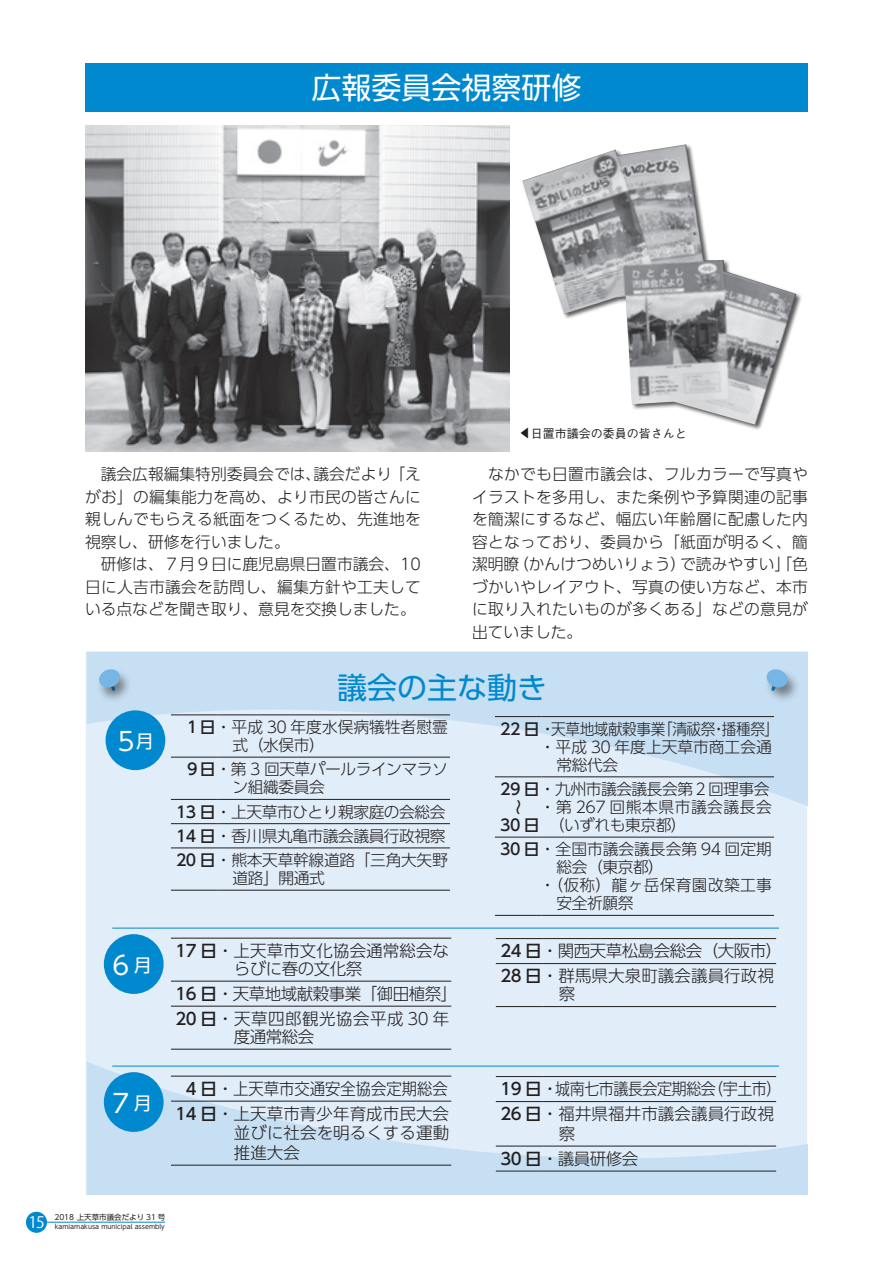
<style>
.page{position:relative;width:893px;height:1263px;background:#fff}
.page>*{position:absolute;margin:0;border:0;box-sizing:border-box;transform-origin:0 0}
.t1{font:30px "UD Shin Go Pro";color:#fff}
.t2{font:30px "UD Shin Go Pro";color:#0089cf}
.t3{font:25.5px "UD Shin Go Pro";color:#fff}
.t4{font:18px "UD Shin Go Pro";color:#fff}
.t5{font:300 16.5px/25px "UD Shin Go Pro";letter-spacing:.005em;color:#231f20}
.t6{font:300 16.5px/25px "UD Shin Go Pro";letter-spacing:-.03em;color:#231f20}
.t7{font:300 16.5px "UD Shin Go Pro";letter-spacing:-.03em;color:#231f20;scale:.91 1}
.t8{font:300 16.5px "UD Shin Go Pro";letter-spacing:.005em;color:#231f20;scale:.91 1}
.t9{font:300 15.75px/22.5px "UD Shin Go Pro";color:#231f20}
.t10{font:300 15.75px/24.3px "UD Shin Go Pro";letter-spacing:-.03em;color:#231f20}
.t11{font:300 15.75px/18px "UD Shin Go Pro";letter-spacing:.035em;color:#231f20}
.t12{font:300 15.75px "UD Shin Go Pro";letter-spacing:.02em;color:#231f20}
.t13{font:300 15.75px "UD Shin Go Pro";color:#231f20;scale:.93 1}
.t14{font:300 15.75px "UD Shin Go Pro";letter-spacing:-.03em;color:#231f20;scale:.93 1}
.t15{font:500 15.75px "UD Shin Go Pro";letter-spacing:.095em;color:#231f20}
.t16{font:15.75px "Koz Go Pr 6 N";color:#fff}
.t17{font:500 12px "Gothic BBB Pr 6 N";color:#231f20}
.t18{font:7.5px "UD Shin Go Pro";color:#231f20}
.t19{font:6.45px "UD Shin Go Pro";color:#231f20}
.s1{font-weight:500}
.s2{font-weight:300}
</style>
<div class="page">
<div style="left:26px;top:1212px;width:21px;height:21px;background:#0089cf;border-radius:50%"></div>
<hr style="left:47px;top:1222px;width:118px;height:1px;background:#0089cf">
<svg style="left:87px;top:652px;width:721px;height:543px;background:#d8e8f5"></svg>
<div style="left:85px;top:64px;width:723px;height:48px;background:#0089cf"></div>
<img style="left:85px;top:125px;width:424px;height:327px">
<img style="left:522px;top:144px;width:274px;height:281px">
<hr style="left:171px;top:715px;width:47px;height:1px;background:#231f20">
<hr style="left:218px;top:715px;width:232px;height:1px;background:#231f20">
<hr style="left:171px;top:757px;width:47px;height:1px;background:#231f20">
<hr style="left:218px;top:757px;width:232px;height:1px;background:#231f20">
<hr style="left:171px;top:799px;width:47px;height:1px;background:#231f20">
<hr style="left:218px;top:799px;width:232px;height:1px;background:#231f20">
<hr style="left:171px;top:823px;width:47px;height:1px;background:#231f20">
<hr style="left:218px;top:823px;width:232px;height:1px;background:#231f20">
<hr style="left:171px;top:848px;width:47px;height:1px;background:#231f20">
<hr style="left:218px;top:848px;width:232px;height:1px;background:#231f20">
<hr style="left:171px;top:890px;width:47px;height:1px;background:#231f20">
<hr style="left:218px;top:890px;width:232px;height:1px;background:#231f20">
<hr style="left:171px;top:938px;width:48px;height:1px;background:#231f20">
<hr style="left:219px;top:938px;width:232px;height:1px;background:#231f20">
<hr style="left:171px;top:981px;width:48px;height:1px;background:#231f20">
<hr style="left:219px;top:981px;width:232px;height:1px;background:#231f20">
<hr style="left:171px;top:1006px;width:48px;height:1px;background:#231f20">
<hr style="left:219px;top:1006px;width:232px;height:1px;background:#231f20">
<hr style="left:171px;top:1049px;width:48px;height:1px;background:#231f20">
<hr style="left:219px;top:1049px;width:232px;height:1px;background:#231f20">
<hr style="left:171px;top:1076px;width:48px;height:1px;background:#231f20">
<hr style="left:219px;top:1076px;width:232px;height:1px;background:#231f20">
<hr style="left:171px;top:1101px;width:48px;height:1px;background:#231f20">
<hr style="left:219px;top:1101px;width:232px;height:1px;background:#231f20">
<hr style="left:171px;top:1165px;width:48px;height:1px;background:#231f20">
<hr style="left:219px;top:1165px;width:232px;height:1px;background:#231f20">
<div style="left:106px;top:710px;width:59px;height:60px;background:#0089cf;border-radius:50%"></div>
<div style="left:104px;top:934px;width:60px;height:60px;background:#0089cf;border-radius:50%"></div>
<div style="left:104px;top:1072px;width:60px;height:60px;background:#0089cf;border-radius:50%"></div>
<hr style="left:495px;top:716px;width:47px;height:1px;background:#231f20">
<hr style="left:542px;top:716px;width:232px;height:1px;background:#231f20">
<hr style="left:495px;top:776px;width:47px;height:1px;background:#231f20">
<hr style="left:542px;top:776px;width:232px;height:1px;background:#231f20">
<hr style="left:495px;top:837px;width:47px;height:1px;background:#231f20">
<hr style="left:542px;top:837px;width:232px;height:1px;background:#231f20">
<hr style="left:495px;top:915px;width:47px;height:1px;background:#231f20">
<hr style="left:542px;top:915px;width:232px;height:1px;background:#231f20">
<hr style="left:496px;top:938px;width:48px;height:1px;background:#231f20">
<hr style="left:544px;top:938px;width:232px;height:1px;background:#231f20">
<hr style="left:496px;top:963px;width:48px;height:1px;background:#231f20">
<hr style="left:544px;top:963px;width:232px;height:1px;background:#231f20">
<hr style="left:496px;top:1006px;width:48px;height:1px;background:#231f20">
<hr style="left:544px;top:1006px;width:232px;height:1px;background:#231f20">
<hr style="left:496px;top:1076px;width:48px;height:1px;background:#231f20">
<hr style="left:544px;top:1076px;width:232px;height:1px;background:#231f20">
<hr style="left:496px;top:1101px;width:48px;height:1px;background:#231f20">
<hr style="left:544px;top:1101px;width:232px;height:1px;background:#231f20">
<hr style="left:496px;top:1146px;width:48px;height:1px;background:#231f20">
<hr style="left:544px;top:1146px;width:232px;height:1px;background:#231f20">
<hr style="left:496px;top:1171px;width:48px;height:1px;background:#231f20">
<hr style="left:544px;top:1171px;width:232px;height:1px;background:#231f20">
<hr style="left:112px;top:928px;width:667px;height:1px;background:#0089cf">
<hr style="left:112px;top:1066px;width:667px;height:1px;background:#0089cf">
<div style="left:763px;top:668px;width:37px;height:35px;background:#231f20;opacity:.51"></div>
<svg style="left:766px;top:668px;width:23px;height:25px"></svg>
<div style="left:96px;top:668px;width:37px;height:35px;background:#231f20;opacity:.51"></div>
<svg style="left:98px;top:668px;width:23px;height:25px"></svg>
<h1 class="t1" style="left:311px;top:64px;width:272px">広報委員会視察研修</h1>
<p class="t17" style="left:531px;top:424px;width:157px">日置市議会の委員の皆さんと</p>
<p class="t17" style="left:515px;top:439px;width:13px;rotate:-90deg">▲</p>
<p class="t9" style="left:313px;top:463px;width:80px">議会だより</p>
<p class="t9" style="left:389px;top:463px;width:33px">「え</p>
<p class="t9" style="left:85px;top:463px;width:337px">　議会広報編集特別委員会では、<br>がお」の編集能力を高め、より市民の皆さんに親しんでもらえる紙面をつくるため、先進地を視察し、研修を行いました。<br>　研修は、７月９日に鹿児島県日置市議会、10日に人吉市議会を訪問し、編集方針や工夫している点などを聞き取り、意見を交換しました。</p>
<p class="t9" style="left:472px;top:463px;width:337px;text-align:right">　なかでも日置市議会は、フルカラーで写真やイラストを多用し、また条例や予算関連の記事を簡潔にするなど、幅広い年齢層に配慮した内容となっており、委員から「紙面が明るく、簡で読みやすい」「色</p>
<p class="t9" style="left:513px;top:553px;width:175px">（かんけつめいりょう）</p>
<p class="t9" style="left:472px;top:553px;width:337px">潔明瞭<br>づかいやレイアウト、写真の使い方など、本市に取り入れたいものが多くある」などの意見が出ていました。</p>
<h2 class="t3" style="left:114px;top:721px;width:27px">５</h2>
<p class="t4" style="left:136px;top:727px;width:19px">月</p>
<h2 class="t3" style="left:112px;top:944px;width:18px">6</h2>
<p class="t4" style="left:134px;top:951px;width:19px">月</p>
<h2 class="t3" style="left:112px;top:1082px;width:18px">7</h2>
<p class="t4" style="left:134px;top:1088px;width:19px">月</p>
<h1 class="t2" style="left:337px;top:663px;width:211px">議会の主な動き</h1>
<p class="t9" style="left:233px;top:717px;width:217px;line-height:18px;text-indent:-48px"><span class="s1">１日</span>・平成 30 年度水俣病犠牲者慰霊式（水俣市(</p>
<p class="t10" style="left:233px;top:760px;width:217px;line-height:18px;text-indent:-48px"><span class="s1">９日</span>・第 3 回天草パールラインマラソン組織委員会</p>
<p class="t10" style="left:176px;top:799px;width:273px"><span class="s1">13 日</span>・上天草市ひとり親家庭の会総会<br><span class="s1">14 日</span>・香川県丸亀市議会議員行政視察<br><span class="s1">20 日</span>・熊本天草幹線道路「三角大矢野</p>
<p class="t9" style="left:233px;top:866px;width:94px">道路」開通式</p>
<p class="t5" style="left:234px;top:941px;width:217px;line-height:18px;text-indent:-58px"><span class="s1">17 日</span>・上天草市文化協会通常総会ならびに春の文化祭</p>
<p class="t6" style="left:175px;top:980px;width:283px"><span class="s1">16 日</span>・天草地域献穀事業「御田植祭「<br><span class="s1">20 日</span>・天草四郎観光協会平成 30 年</p>
<p class="t5" style="left:234px;top:1023px;width:82px">度通常総会</p>
<p class="t5" style="left:175px;top:1075px;width:275px;text-align:center"><span class="s1">4 日</span>・上天草市交通安全協会定期総会<br><span class="s1">14 日</span>・上天草市青少年育成市民大会</p>
<p class="t5" style="left:234px;top:1123px;width:217px;line-height:19.5px">並びに社会を明るくする運動推進大会</p>
<p class="t13" style="left:658px;top:716px;width:132px">「清祓祭播種祭「</p>
<p class="t14" style="left:551px;top:716px;width:124px">天草地域献穀事業</p>
<p class="t15" style="left:500px;top:716px;width:57px">22日<span class="s2">・</span></p>
<p class="t9" style="left:540px;top:735px;width:233px">・平成 30 年度上天草市商工会通</p>
<p class="t9" style="left:557px;top:753px;width:63px">常総代会</p>
<p class="t10" style="left:500px;top:776px;width:271px"><span class="s1">29 日</span>・九州市議会議長会第２回理事会</p>
<p class="t15" style="left:506px;top:815px;width:17px;rotate:-90deg">~</p>
<p class="t15" style="left:500px;top:812px;width:41px">30日</p>
<p class="t13" style="left:711px;top:716px;width:17px">・</p>
<p class="t11" style="left:549px;top:797px;width:225px;text-indent:-9px">・第 267 回熊本県市議会議長会（いずれも東京都(</p>
<p class="t9" style="left:500px;top:837px;width:273px"><span class="s1">30 日</span>・全国市議会議長会第 94 回定期</p>
<p class="t9" style="left:557px;top:855px;width:109px">総会（東京都(</p>
<p class="t12" style="left:540px;top:872px;width:233px">・（仮称）龍ヶ岳保育園改築工事</p>
<p class="t9" style="left:557px;top:891px;width:78px">安全祈願祭</p>
<p class="t5" style="left:500px;top:938px;width:283px"><span class="s1">24 日</span>・関西天草松島会総会（大阪市(<br><span class="s1">28 日</span>・群馬県大泉町議会議員行政視</p>
<p class="t5" style="left:559px;top:981px;width:18px">察</p>
<p class="t8" style="left:708px;top:1076px;width:82px">（宇土市(</p>
<p class="t7" style="left:555px;top:1076px;width:178px">城南七市議長会定期総会</p>
<p class="t5" style="left:500px;top:1076px;width:275px"><span class="s1">19日</span>・<br><span class="s1">26 日</span>・福井県福井市議会議員行政視</p>
<p class="t5" style="left:500px;top:1120px;width:140px;text-align:center">察<br><span class="s1">30 日</span>・議員研修会</p>
<p class="t18" style="left:54px;top:1211px;width:112px">2018 上天草市議会だより 31 号</p>
<p class="t16" style="left:28px;top:1214px;width:18px">15</p>
<p class="t19" style="left:55px;top:1221px;width:111px">kamiamakusa municipal assembly</p>
</div>
